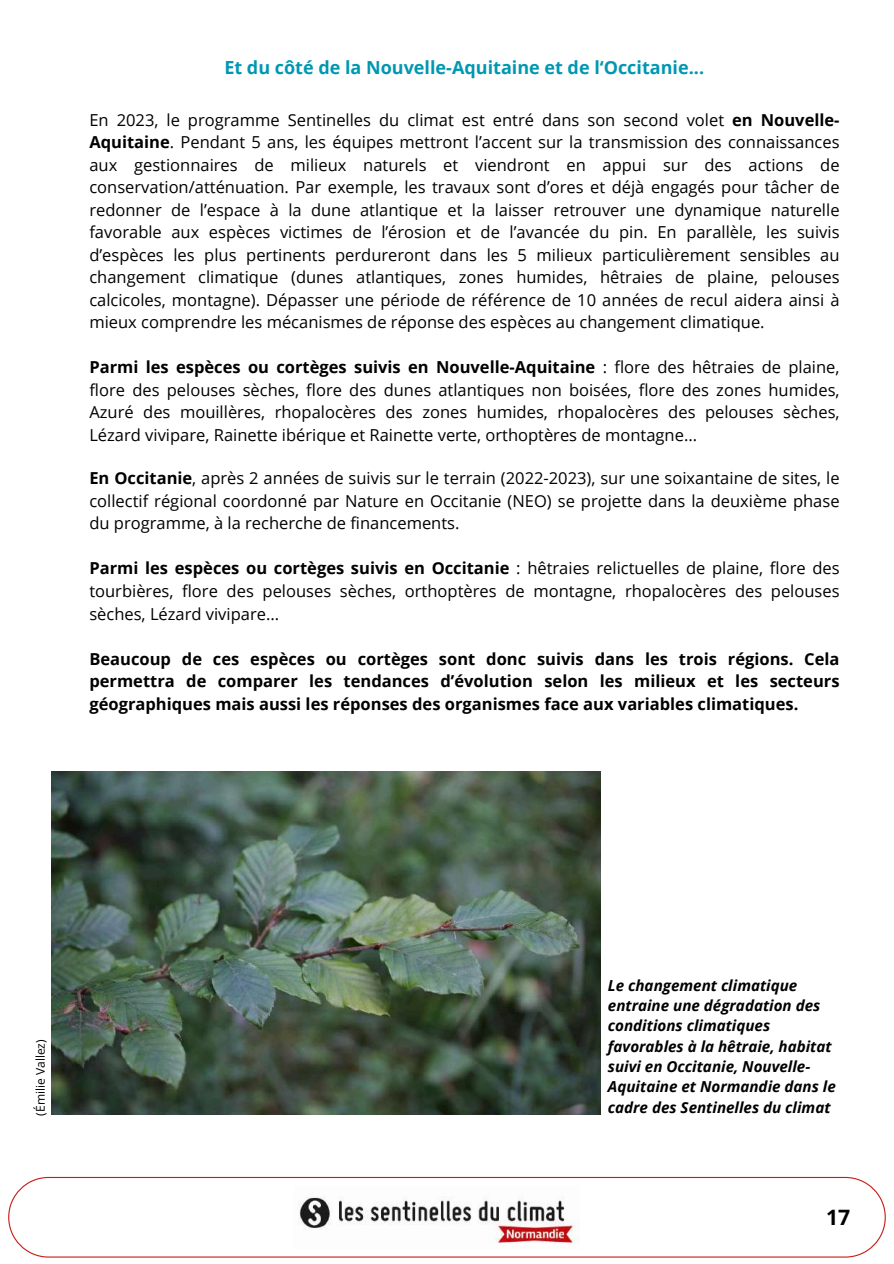
<style>
.page{position:relative;width:894px;height:1264px;background:#fff}
.page>*{position:absolute;margin:0;border:0;box-sizing:border-box;transform-origin:0 0}
.t1{font:700 21.15px "Open Sans";color:#000}
.t2{font:700 18px "Open Sans";color:#0097b2}
.t3{font:16.5px/22.5px "Open Sans";color:#000;text-align:justify}
.t4{font:700 16.5px/22.5px "Open Sans";color:#000;text-align:justify}
.t5{font:italic 700 15.15px/20.2px "Open Sans";color:#000}
.t6{font:12px "Open Sans";color:#000}
.s1{font-weight:700}
</style>
<div class="page">
<svg style="left:8px;top:1176px;width:877px;height:81px"></svg>
<img style="left:293px;top:1185px;width:286px;height:64px">
<img style="left:52px;top:771px;width:548px;height:343px">
<p class="t2" style="left:224px;top:55px;width:481px">Et du côté de la Nouvelle-Aquitaine et de l‘Occitanie...</p>
<p class="t3" style="left:89px;top:108px;width:751px">En 2023, le programme Sentinelles du climat est entré dans son second volet <span class="s1">en Nouvelle-Aquitaine</span>. Pendant 5 ans, les équipes mettront l’accent sur la transmission des connaissances aux gestionnaires de milieux naturels et viendront en appui sur des actions de conservation/atténuation. Par exemple, les travaux sont d’ores et déjà engagés pour tâcher de redonner de l’espace à la dune atlantique et la laisser retrouver une dynamique naturelle favorable aux espèces victimes de l’érosion et de l’avancée du pin. En parallèle, les suivis d’espèces les plus pertinents perdureront dans les 5 milieux particulièrement sensibles au changement climatique (dunes atlantiques, zones humides, hêtraies de plaine, pelouses calcicoles, montagne). Dépasser une période de référence de 10 années de recul aidera ainsi à mieux comprendre les mécanismes de réponse des espèces au changement climatique.</p>
<p class="t3" style="left:89px;top:356px;width:751px"><span class="s1">Parmi les espèces ou cortèges suivis en Nouvelle-Aquitaine</span> : flore des hêtraies de plaine, flore des pelouses sèches, flore des dunes atlantiques non boisées, flore des zones humides, Azuré des mouillères, rhopalocères des zones humides, rhopalocères des pelouses sèches, Lézard vivipare, Rainette ibérique et Rainette verte, orthoptères de montagne...</p>
<p class="t3" style="left:89px;top:466px;width:751px"><span class="s1">En Occitanie</span>, après 2 années de suivis sur le terrain (2022-2023), sur une soixantaine de sites, le collectif régional coordonné par Nature en Occitanie (NEO) se projette dans la deuxième phase du programme, à la recherche de financements.</p>
<p class="t3" style="left:89px;top:557px;width:751px"><span class="s1">Parmi les espèces ou cortèges suivis en Occitanie</span> : hêtraies relictuelles de plaine, flore des tourbières, flore des pelouses sèches, orthoptères de montagne, rhopalocères des pelouses sèches, Lézard vivipare...</p>
<p class="t4" style="left:89px;top:647px;width:751px">Beaucoup de ces espèces ou cortèges sont donc suivis dans les trois régions. Cela permettra de comparer les tendances d’évolution selon les milieux et les secteurs géographiques mais aussi les réponses des organismes face aux variables climatiques.</p>
<p class="t6" style="left:32px;top:1115px;width:78px;rotate:-90deg">(Émilie Vallez)</p>
<p class="t5" style="left:607px;top:974px;width:229px">Le changement climatique entraine une dégradation des conditions climatiques favorables à la hêtraie, habitat suivi en Occitanie, Nouvelle-<br>Aquitaine et Normandie dans le cadre des Sentinelles du climat</p>
<p class="t1" style="left:825px;top:1202px;width:26px">17</p>
</div>
